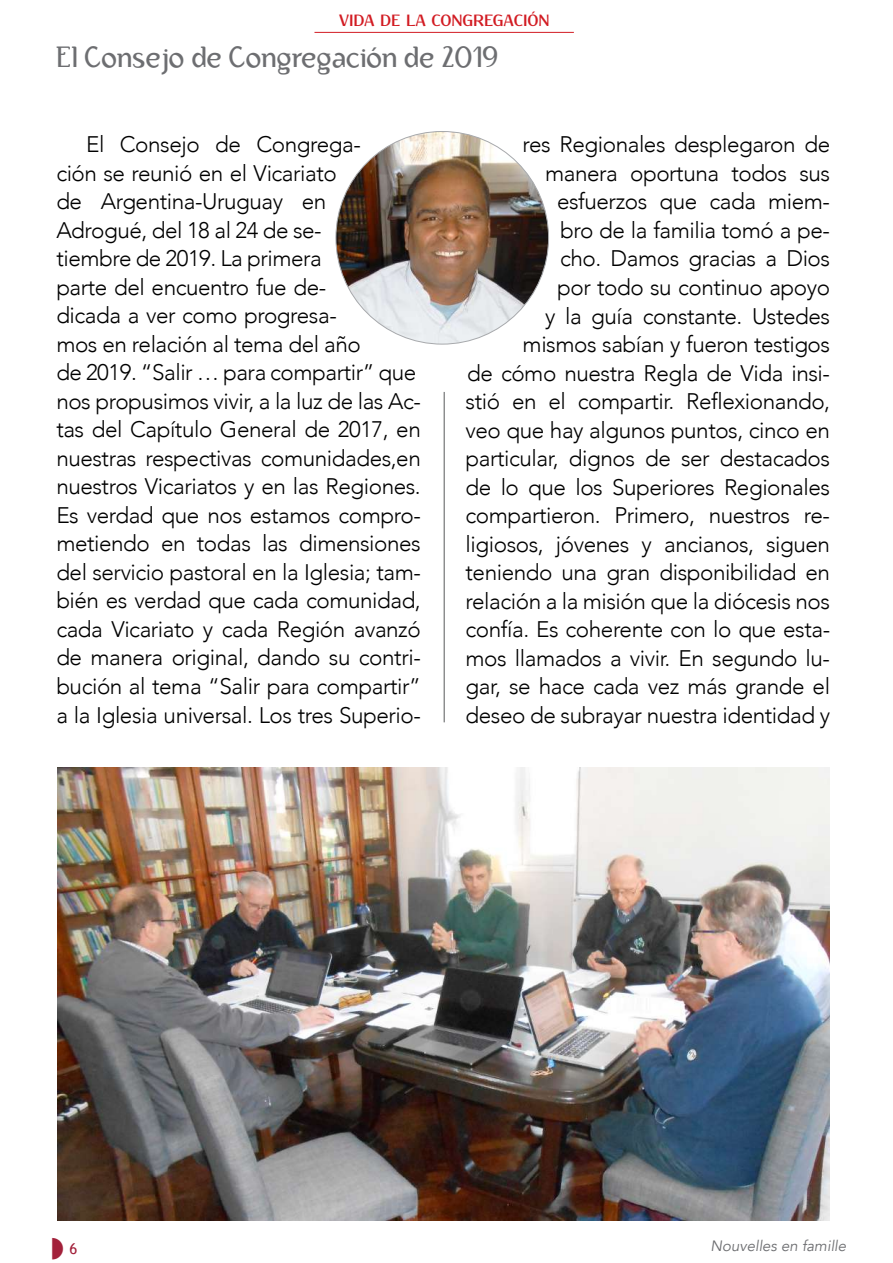
<style>
.page{position:relative;width:893px;height:1263px;background:#fff}
.page>*{position:absolute;margin:0;border:0;box-sizing:border-box;transform-origin:0 0}
.t1{font:28.5px "Bertolt Brecht";color:#6d6e71}
.t2{font:300 22.5px/28.5px "Avenir";letter-spacing:-.02em;color:#000}
.t3{font:700 18px "Resagokr";letter-spacing:-.005em;color:#d21c23}
.t4{font:italic 15px "Avenir";color:#6d6e71}
.t5{font:15px "Trebuchet MS";color:#a2203a}
</style>
<div class="page">
<hr style="left:314px;top:32px;width:260px;height:1px;background:#d21c23">
<hr style="left:444px;top:392px;width:1px;height:330px;background:#58595b">
<img style="left:57px;top:767px;width:772px;height:453px">
<img style="left:336px;top:131px;width:213px;height:213px;border-radius:106px">
<p class="t3" style="left:339px;top:11px;width:213px">VIDA DE LA CONGREGACIÓN</p>
<p class="t1" style="left:57px;top:41px;width:444px">El Consejo de Congregación de 2019</p>
<p class="t2" style="left:56px;top:130px;width:366px;text-indent:30px">El Consejo de Congrega-<br>ción se reunió en el Vicariato<br>de Argentina-Uruguay en Adrogué, del 18 al 24 de se-<br>tiembre de 2019. La primera<br>parte del encuentro fue de-<br>dicada a ver como progresa-<br>mos en relación al tema del año<br>de 2019. “Salir … para compartir” que nos propusimos vivir, a la luz de las Ac&shy;tas del Capítulo General de 2017, en nuestras respectivas comunidades,en nuestros Vicariatos y en las Regiones.<br>Es verdad que nos estamos compro&shy;metiendo en todas las dimensiones del servicio pastoral en la Iglesia; tam&shy;bién es verdad que cada comunidad, cada Vicariato y cada Región avanzó de manera original, dando su contri&shy;bución al tema “Salir para compartir” a la Iglesia universal. Los tres Superio-</p>
<p class="t2" style="left:466px;top:130px;width:366px;text-align:right">res Regionales desplegaron de manera oportuna todos sus esfuerzos que cada miem-<br>bro de la familia tomó a pe-<br>cho. Damos gracias a Dios<br>por todo su continuo apoyo<br>y la guía constante. Ustedes mismos sabían y fueron testigos<br>de cómo nuestra Regla de Vida insi&shy;stió en el compartir. Reflexionando, veo que hay algunos puntos, cinco en particular, dignos de ser destacados de lo que los Superiores Regionales compartieron. Primero, nuestros re&shy;ligiosos, jóvenes y ancianos, siguen teniendo una gran disponibilidad en relación a la misión que la diócesis nos confía. Es coherente con lo que esta&shy;mos llamados a vivir. En segundo lu&shy;gar, se hace cada vez más grande el deseo de subrayar nuestra identidad y</p>
<p class="t5" style="left:70px;top:1239px;width:9px">6</p>
<p class="t4" style="left:711px;top:1237px;width:137px">Nouvelles en famille</p>
</div>
